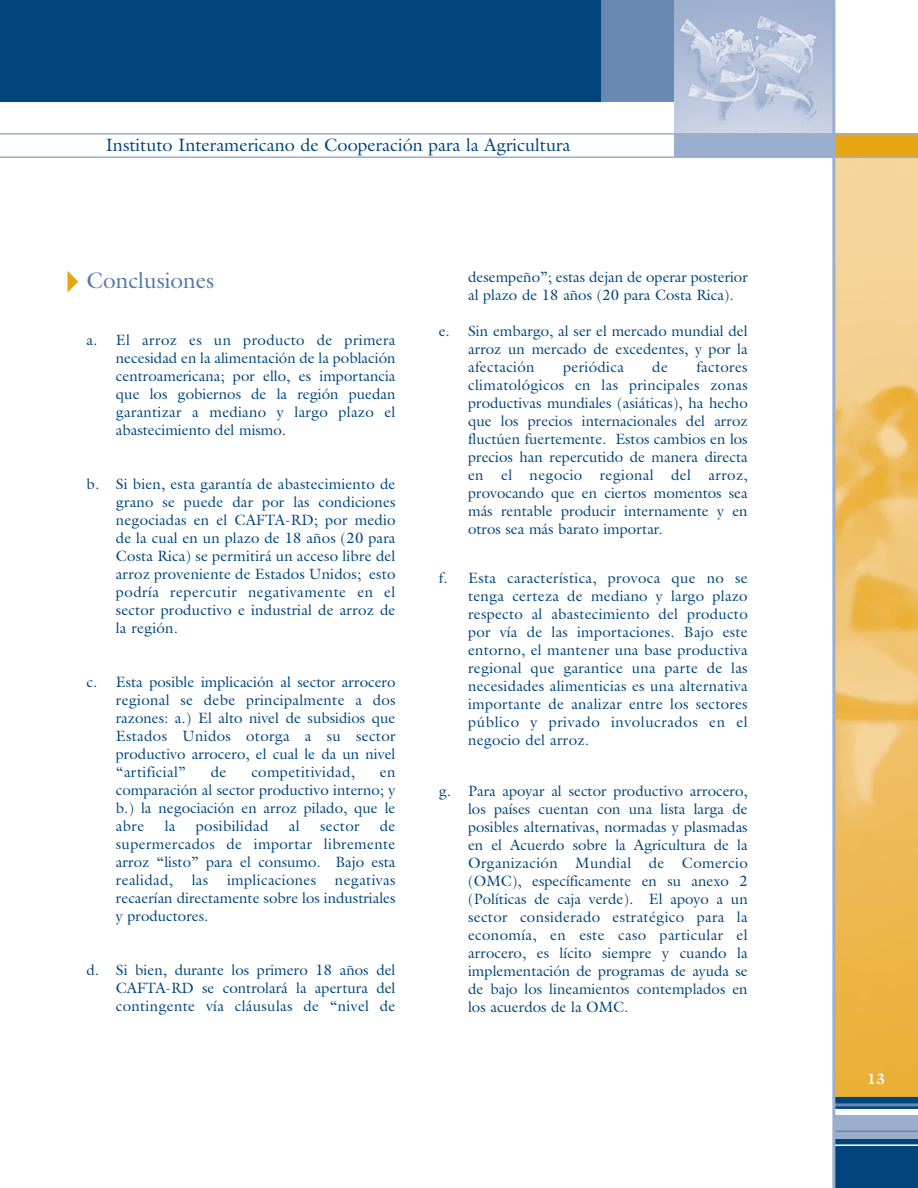
<style>
.page{position:relative;width:918px;height:1188px;background:#fff}
.page>*{position:absolute;margin:0;border:0;box-sizing:border-box;transform-origin:0 0}
.t1{font:22.5px "Galliard";color:#5478a6}
.t2{font:18px "Galliard";color:#00447c}
.t3{font:15px/18px "Galliard";color:#00447c;text-align:justify}
.t4{font:15px "Galliard";letter-spacing:.02em;color:#00447c}
.t5{font:700 15px "Galliard";color:#fff}
</style>
<div class="page">
<div style="left:835px;top:134px;width:83px;height:966px;background:#e7a513"></div>
<img style="left:835px;top:158px;width:83px;height:939px">
<div style="left:601px;top:0;width:158px;height:102px;background:#6a88b2"></div>
<img style="left:674px;top:0;width:158px;height:133px">
<div style="left:834px;top:1138px;width:84px;height:50px;background:#00447c"></div>
<svg style="left:835px;top:1097px;width:83px;height:12px"></svg>
<div style="left:0;top:0;width:601px;height:102px;background:#00447c"></div>
<div style="left:834px;top:1116px;width:84px;height:23px;background:#9caecd"></div>
<hr style="left:835px;top:1103px;width:83px;height:3px;background:#6a88b2">
<hr style="left:835px;top:1131px;width:83px;height:1px;background:#6a88b2">
<hr style="left:835px;top:1144px;width:83px;height:2px;background:#fff">
<hr style="left:832px;top:0;width:3px;height:1188px;background:#9caecd">
<div style="left:674px;top:133px;width:159px;height:25px;background:#9caecd"></div>
<hr style="left:0;top:156px;width:918px;height:2px;background:#9caecd">
<hr style="left:0;top:133px;width:918px;height:2px;background:#9caecd">
<svg style="left:68px;top:271px;width:10px;height:21px"></svg>
<p class="t2" style="left:106px;top:138px;width:466px">Instituto Interamericano de Cooperación para la Agricultura</p>
<h1 class="t1" style="left:87px;top:271px;width:129px">Conclusiones</h1>
<p class="t3" style="left:116px;top:333px;width:281px;text-indent:-29px">a. El arroz es un producto de primera necesidad en la alimentación de la población centroamericana; por ello, es importancia que los gobiernos de la región puedan garantizar a mediano y largo plazo el abastecimiento del mismo.</p>
<p class="t3" style="left:116px;top:477px;width:281px;text-indent:-29px">b. Si bien, esta garantía de abastecimiento de grano se puede dar por las condiciones negociadas en el CAFTA-RD; por medio de la cual en un plazo de 18 años (20 para Costa Rica) se permitirá un acceso libre del arroz proveniente de Estados Unidos; esto podría repercutir negativamente en el sector productivo e industrial de arroz de la región.</p>
<p class="t3" style="left:116px;top:675px;width:281px;text-indent:-29px">c. Esta posible implicación al sector arrocero regional se debe principalmente a dos razones: a.) El alto nivel de subsidios que Estados Unidos otorga a su sector productivo arrocero, el cual le da un nivel “artificial”</p>
<p class="t3" style="left:211px;top:765px;width:17px">de</p>
<p class="t4" style="left:251px;top:766px;width:105px">competitividad,</p>
<p class="t3" style="left:116px;top:765px;width:281px;text-indent:264px">en comparación al sector productivo interno; y b.) la negociación en arroz pilado, que le abre</p>
<p class="t3" style="left:116px;top:819px;width:281px;text-indent:264px">de supermercados de importar libremente arroz “listo” para el consumo. Bajo esta realidad, las implicaciones negativas recaerían directamente sobre los industriales y productores.</p>
<p class="t3" style="left:116px;top:963px;width:281px;text-indent:-29px">d. Si bien, durante los primero 18 años del CAFTA-RD se controlará la apertura del contingente vía cláusulas de “nivel de</p>
<p class="t3" style="left:165px;top:819px;width:12px">la</p>
<p class="t4" style="left:196px;top:820px;width:74px">posibilidad</p>
<p class="t3" style="left:289px;top:819px;width:12px">al</p>
<p class="t3" style="left:320px;top:819px;width:41px">sector</p>
<p class="t3" style="left:468px;top:270px;width:281px">desempeño”; estas dejan de operar posterior al plazo de 18 años (20 para Costa Rica).</p>
<p class="t3" style="left:468px;top:324px;width:281px;text-indent:-29px">e. Sin embargo, al ser el mercado mundial del arroz un mercado de excedentes, y por la afectación</p>
<p class="t3" style="left:468px;top:360px;width:281px;text-indent:228px">factores climatológicos en las principales zonas productivas mundiales (asiáticas), ha hecho que los precios internacionales del arroz fluctúen fuertemente. Estos cambios en los precios han repercutido de manera directa en el negocio regional del arroz, provocando que en ciertos momentos sea más rentable producir internamente y en otros sea más barato importar.</p>
<p class="t3" style="left:468px;top:571px;width:281px;text-indent:-29px">f. Esta característica, provoca que no se tenga certeza de mediano y largo plazo respecto al abastecimiento del producto por vía de las importaciones. Bajo este entorno, el mantener una base productiva regional que garantice una parte de las necesidades alimenticias es una alternativa importante de analizar entre los sectores público y privado involucrados en el negocio del arroz.</p>
<p class="t3" style="left:468px;top:783px;width:281px;text-indent:-29px">g. Para apoyar al sector productivo arrocero, los países cuentan con una lista larga de posibles alternativas, normadas y plasmadas en el Acuerdo sobre la Agricultura de la Organización Mundial de Comercio (OMC), específicamente en su anexo 2 (Políticas de caja verde). El apoyo a un sector considerado estratégico para la economía, en este caso particular el arrocero, es lícito siempre y cuando la implementación de programas de ayuda se de bajo los lineamientos contemplados en los acuerdos de la OMC.</p>
<p class="t4" style="left:563px;top:362px;width:62px">periódica</p>
<p class="t3" style="left:652px;top:360px;width:17px">de</p>
<p class="t5" style="left:867px;top:1073px;width:19px">13</p>
</div>
